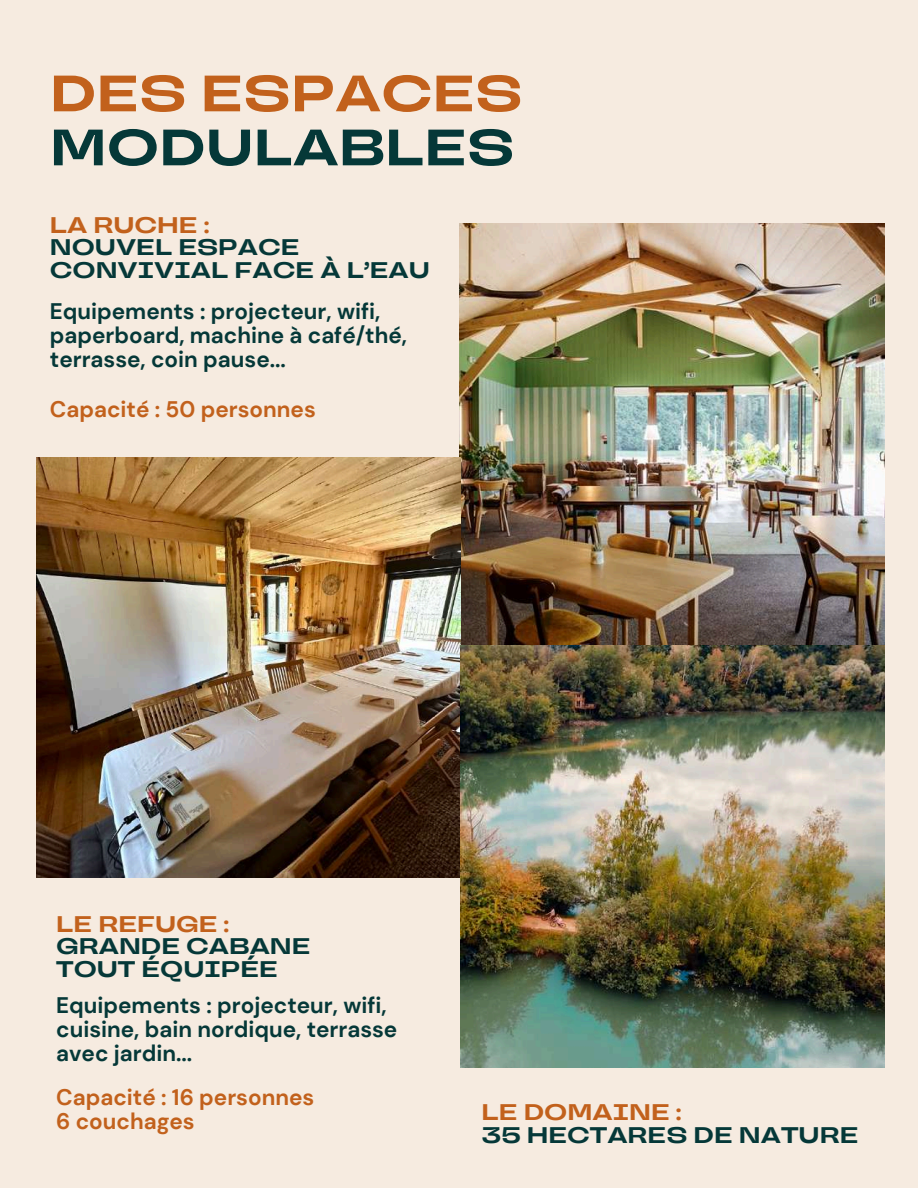
<style>
.page{position:relative;width:918px;height:1188px;background:#f6ebe0}
.page>*{position:absolute;margin:0;border:0;box-sizing:border-box;transform-origin:0 0}
.t1{font:700 51px "TT Travels Next";color:#c2611c}
.t2{font:700 51px "TT Travels Next";color:#053838}
.t3{font:700 22.5px/23.7px "DM Sans";color:#053838}
.t4{font:700 22.5px/22.5px "TT Travels Next";color:#053838}
.t5{font:700 22.5px/23.7px "DM Sans";color:#c2611c}
.t6{font:700 22.5px "TT Travels Next";color:#c2611c}
</style>
<div class="page">
<img style="left:460px;top:224px;width:425px;height:843px">
<img style="left:36px;top:458px;width:424px;height:419px">
<h1 class="t1" style="left:50px;top:58px;width:474px">DES ESPACES</h1>
<h1 class="t2" style="left:50px;top:112px;width:466px">MODULABLES</h1>
<p class="t6" style="left:50px;top:209px;width:161px">LA RUCHE :</p>
<p class="t4" style="left:50px;top:236px;width:381px">NOUVEL ESPACE<br>CONVIVIAL FACE À L’EAU</p>
<p class="t3" style="left:50px;top:300px;width:359px">Equipements : projecteur, wifi, paperboard, machine à café/thé, terrasse, coin pause...</p>
<p class="t5" style="left:50px;top:397px;width:267px">Capacité : 50 personnes</p>
<p class="t6" style="left:56px;top:908px;width:175px">LE REFUGE :</p>
<p class="t4" style="left:56px;top:935px;width:256px">GRANDE CABANE<br>TOUT ÉQUIPÉE</p>
<p class="t3" style="left:56px;top:994px;width:343px">Equipements : projecteur, wifi, cuisine, bain nordique, terrasse avec jardin...</p>
<p class="t5" style="left:56px;top:1085px;width:260px">Capacité : 16 personnes<br>6 couchages</p>
<p class="t6" style="left:482px;top:1097px;width:202px">LE DOMAINE :</p>
<p class="t4" style="left:482px;top:1124px;width:378px">35 HECTARES DE NATURE</p>
</div>
